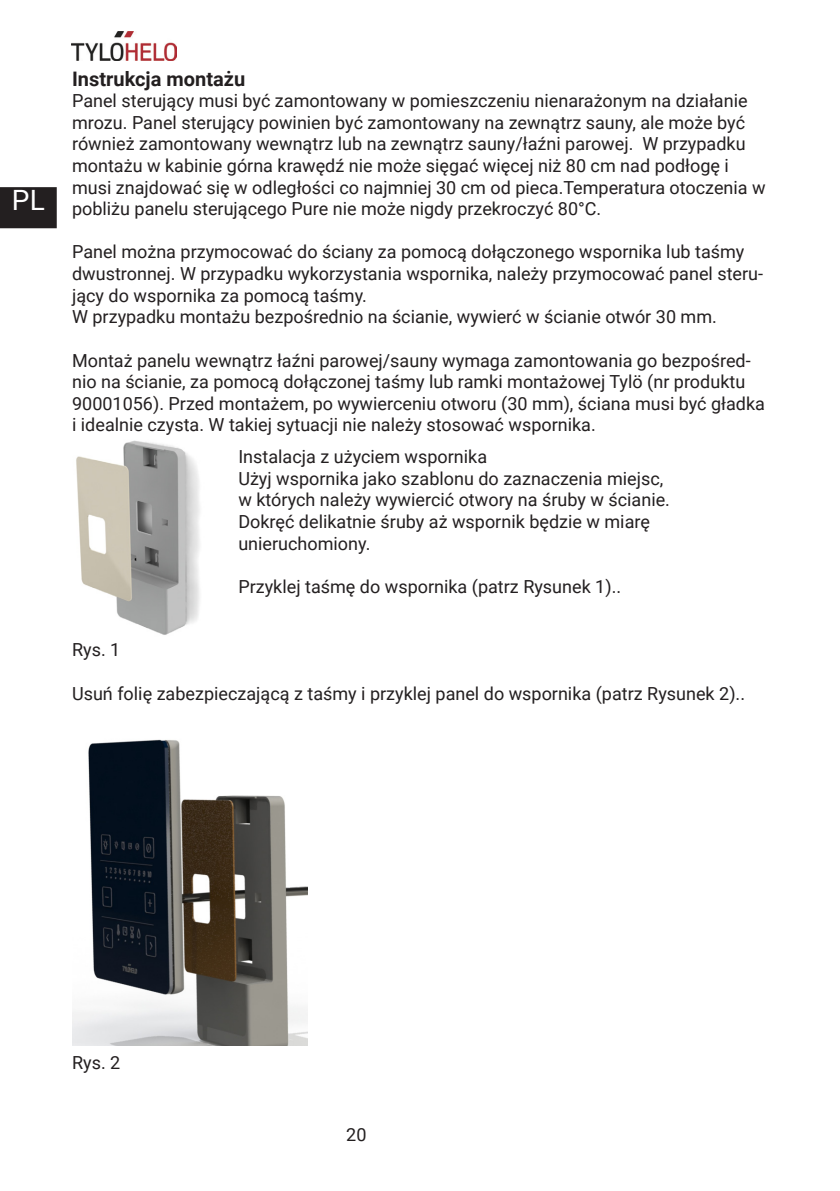
<style>
.page{position:relative;width:840px;height:1191px;background:#fff}
.page>*{position:absolute;margin:0;border:0;box-sizing:border-box;transform-origin:0 0}
.t1{font:28px "Roboto";color:#fff}
.t2{font:700 20px "Roboto";color:#231f20}
.t3{font:18px/21.6px "Roboto";color:#231f20}
</style>
<div class="page">
<img style="left:76px;top:440px;width:124px;height:195px">
<img style="left:72px;top:739px;width:235px;height:306px">
<img style="left:72px;top:32px;width:105px;height:29px">
<div style="left:1px;top:188px;width:55px;height:39px;background:#231f20"></div>
<div style="left:0;top:187px;width:57px;height:41px;border:2px solid #231f20"></div>
<p class="t1" style="left:12px;top:181px;width:34px">PL</p>
<p class="t2" style="left:72px;top:64px;width:175px">Instrukcja montażu</p>
<p class="t3" style="left:72px;top:89px;width:694px">Panel sterujący musi być zamontowany w pomieszczeniu nienarażonym na działanie mrozu. Panel sterujący powinien być zamontowany na zewnątrz sauny, ale może być również zamontowany wewnątrz lub na zewnątrz sauny/łaźni parowej. W przypadku montażu w kabinie górna krawędź nie może sięgać więcej niż 80 cm nad podłogę i musi znajdować się w odległości co najmniej 30 cm od pieca.Temperatura otoczenia w pobliżu panelu sterującego Pure nie może nigdy przekroczyć 80°C.</p>
<p class="t3" style="left:72px;top:241px;width:692px">Panel można przymocować do ściany za pomocą dołączonego wspornika lub taśmy dwustronnej. W przypadku wykorzystania wspornika, należy przymocować panel steru&shy;jący do wspornika za pomocą taśmy.</p>
<p class="t3" style="left:72px;top:305px;width:646px">W przypadku montażu bezpośrednio na ścianie, wywierć w ścianie otwór 30 mm.</p>
<p class="t3" style="left:72px;top:349px;width:694px">Montaż panelu wewnątrz łaźni parowej/sauny wymaga zamontowania go bezpośred&shy;nio na ścianie, za pomocą dołączonej taśmy lub ramki montażowej Tylö (nr produktu 90001056). Przed montażem, po wywierceniu otworu (30 mm), ściana musi być gładka i idealnie czysta. W takiej sytuacji nie należy stosować wspornika.</p>
<p class="t3" style="left:238px;top:445px;width:250px">Instalacja z użyciem wspornika</p>
<p class="t3" style="left:238px;top:467px;width:433px">Użyj wspornika jako szablonu do zaznaczenia miejsc, w których należy wywiercić otwory na śruby w ścianie.<br>Dokręć delikatnie śruby aż wspornik będzie w miarę unieruchomiony.</p>
<p class="t3" style="left:238px;top:575px;width:384px">Przyklej taśmę do wspornika (patrz Rysunek 1)..</p>
<p class="t3" style="left:72px;top:638px;width:50px">Rys. 1</p>
<p class="t3" style="left:72px;top:682px;width:674px">Usuń folię zabezpieczającą z taśmy i przyklej panel do wspornika (patrz Rysunek 2)..</p>
<p class="t3" style="left:72px;top:1051px;width:50px">Rys. 2</p>
<p class="t3" style="left:346px;top:1122px;width:22px">20</p>
</div>
